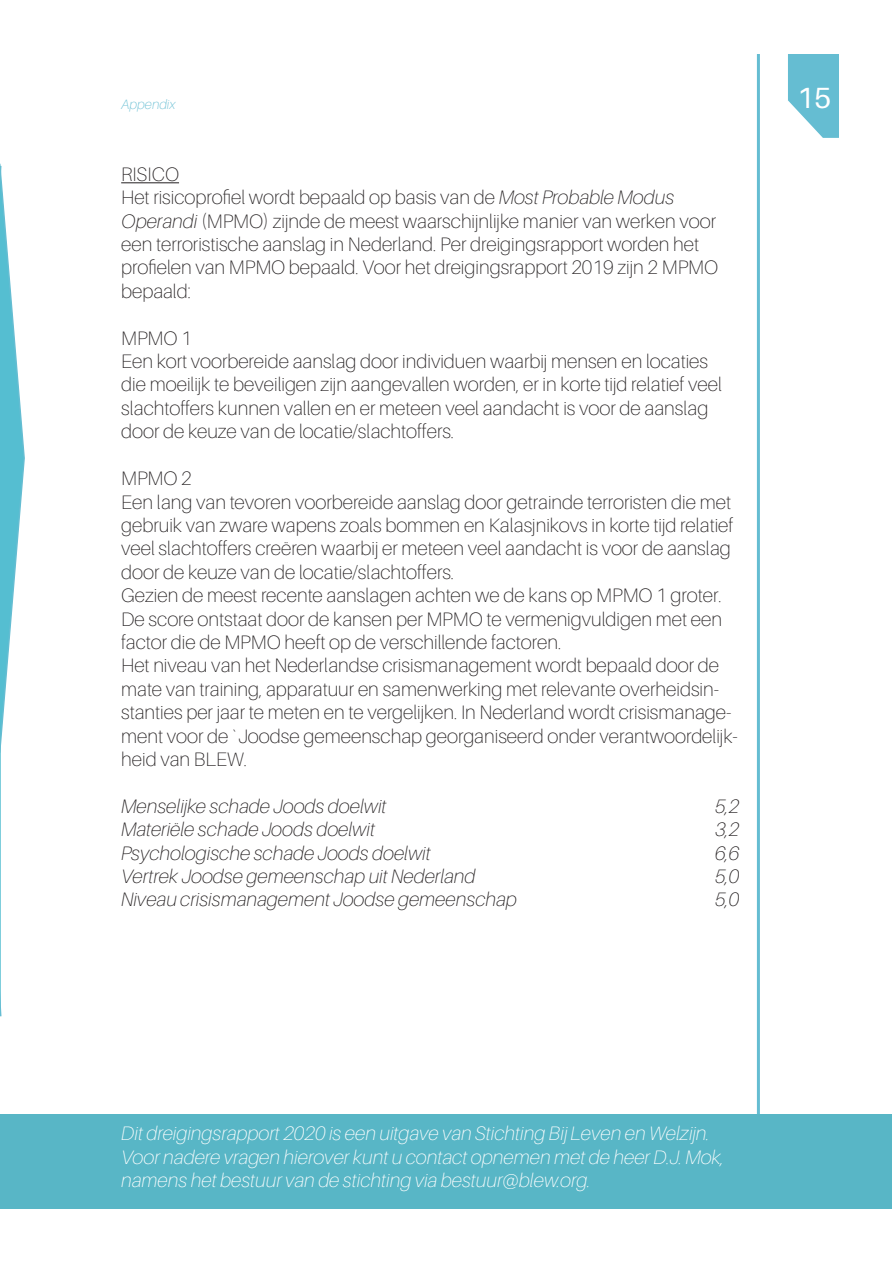
<style>
.page{position:relative;width:893px;height:1263px;background:#fff}
.page>*{position:absolute;margin:0;border:0;box-sizing:border-box;transform-origin:0 0}
.t1{font:29.25px "Aileron";color:#fff}
.t2{font:100 19.5px/23.4px "Aileron";color:#231f20}
.t3{font:italic 100 19.5px "Aileron";color:#231f20}
.t4{font:italic 100 19.5px/23.4px "Aileron";color:#fff}
.t5{font:italic 100 13.5px "Aileron";color:#65bdd2}
.s1{font-style:italic}
</style>
<div class="page">
<svg style="left:788px;top:54px;width:51px;height:84px;background:#7cc7d8"></svg>
<hr style="left:757px;top:54px;width:3px;height:1155px;background:#65bdd2">
<svg style="left:0;top:163px;width:25px;height:854px"></svg>
<div style="left:1px;top:1114px;width:891px;height:95px;background:#58b6c6"></div>
<hr style="left:121px;top:182px;width:58px;height:1px;background:#231f20">
<p class="t5" style="left:121px;top:96px;width:56px">Appendix</p>
<p class="t1" style="left:797px;top:82px;width:35px">15</p>
<p class="t2" style="left:121px;top:163px;width:59px">RISICO</p>
<p class="t2" style="left:121px;top:186px;width:598px">Het risicoprofiel wordt bepaald op basis van de <span class="s1">Most Probable Modus Operandi</span> (MPMO) zijnde de meest waarschijnlijke manier van werken voor een terroristische aanslag in Nederland. Per dreigingsrapport worden het profielen van MPMO bepaald. Voor het dreigingsrapport 2019 zijn 2 MPMO bepaald:</p>
<p class="t2" style="left:121px;top:326px;width:72px">MPMO 1</p>
<p class="t2" style="left:121px;top:350px;width:602px">Een kort voorbereide aanslag door individuen waarbij mensen en locaties die moeilijk te beveiligen zijn aangevallen worden, er in korte tijd relatief veel slachtoffers kunnen vallen en er meteen veel aandacht is voor de aanslag door de keuze van de locatie/slachtoffers.</p>
<p class="t2" style="left:121px;top:467px;width:72px">MPMO 2</p>
<p class="t2" style="left:121px;top:490px;width:614px">Een lang van tevoren voorbereide aanslag door getrainde terroristen die met gebruik van zware wapens zoals bommen en Kalasjnikovs in korte tijd relatief veel slachtoffers creëren waarbij er meteen veel aandacht is voor de aanslag door de keuze van de locatie/slachtoffers.</p>
<p class="t2" style="left:121px;top:584px;width:602px;text-align:justify">Gezien de meest recente aanslagen achten we de kans op MPMO 1 groter.<br>De score ontstaat door de kansen per MPMO te vermenigvuldigen met een factor die de MPMO heeft op de verschillende factoren.</p>
<p class="t2" style="left:121px;top:654px;width:618px">Het niveau van het Nederlandse crisismanagement wordt bepaald door de mate van training, apparatuur en samenwerking met relevante overheidsin&shy;stanties per jaar te meten en te vergelijken. In Nederland wordt crisismanage&shy;ment voor de `Joodse gemeenschap georganiseerd onder verantwoordelijk&shy;heid van BLEW.</p>
<p class="t3" style="left:121px;top:795px;width:267px">Menselijke schade Joods doelwit</p>
<p class="t3" style="left:715px;top:795px;width:26px">5,2</p>
<p class="t3" style="left:121px;top:819px;width:255px">Materiële schade Joods doelwit</p>
<p class="t3" style="left:715px;top:819px;width:26px">3,2</p>
<p class="t3" style="left:121px;top:842px;width:311px">Psychologische schade Joods doelwit</p>
<p class="t3" style="left:715px;top:842px;width:26px">6,6</p>
<p class="t3" style="left:121px;top:865px;width:356px">Vertrek Joodse gemeenschap uit Nederland</p>
<p class="t3" style="left:715px;top:865px;width:26px">5,0</p>
<p class="t3" style="left:121px;top:889px;width:397px">Niveau crisismanagement Joodse gemeenschap</p>
<p class="t3" style="left:715px;top:889px;width:26px">5,0</p>
<p class="t4" style="left:121px;top:1122px;width:604px">Dit dreigingsrapport 2020 is een uitgave van Stichting Bij Leven en Welzijn.<br>Voor nadere vragen hierover kunt u contact opnemen met de heer D.J. Mok, namens het bestuur van de stichting via bestuur@blew.org.</p>
</div>
